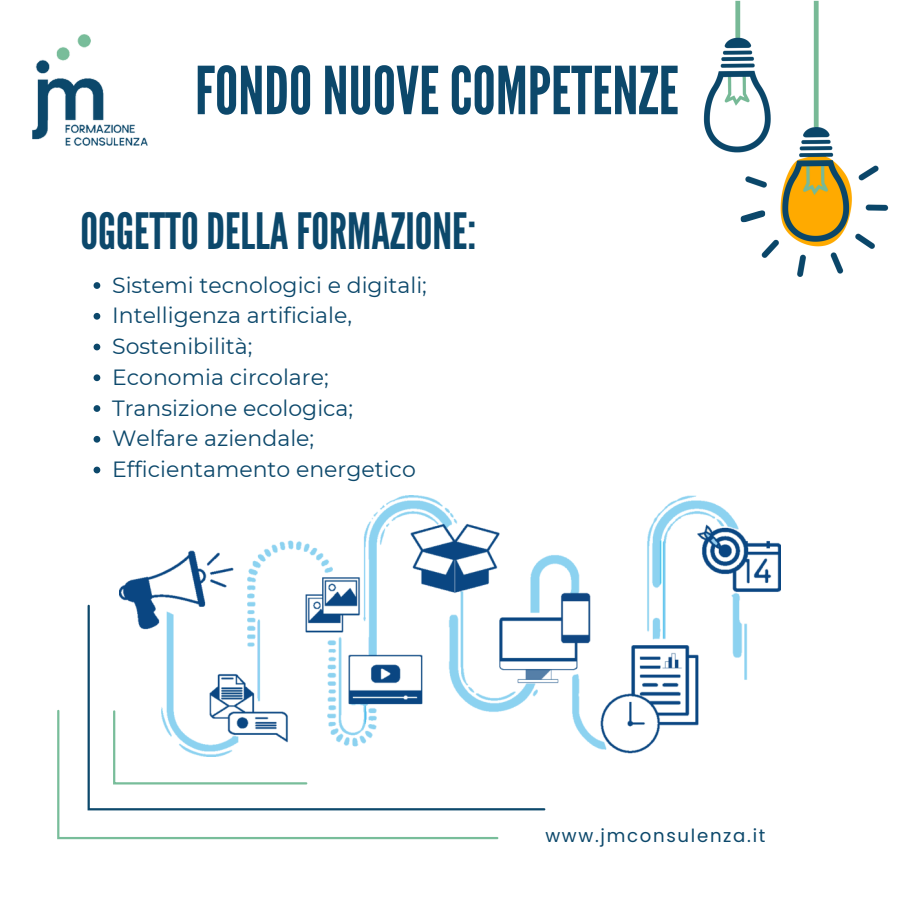
<style>
.page{position:relative;width:900px;height:900px;background:#fff}
.page>*{position:absolute;margin:0;border:0;box-sizing:border-box;transform-origin:0 0}
.t1{font:66px "League Gothic";color:#0c486b}
.t2{font:50px "League Gothic";color:#0c486b}
.t3{font:22px "Montserrat";color:#0c486b}
.t4{font:18.1px "Poppins";letter-spacing:.095em;color:#0c486b}
</style>
<div class="page">
<svg style="left:87px;top:604px;width:459px;height:207px"></svg>
<svg style="left:57px;top:709px;width:443px;height:131px"></svg>
<svg style="left:112px;top:709px;width:197px;height:77px"></svg>
<img style="left:32px;top:34px;width:115px;height:111px">
<img style="left:703px;top:0;width:186px;height:277px">
<svg style="left:740px;top:210px;width:26px;height:13px"></svg>
<img style="left:120px;top:495px;width:661px;height:261px">
<svg style="left:94px;top:282px;width:6px;height:7px"></svg>
<svg style="left:94px;top:313px;width:6px;height:7px"></svg>
<svg style="left:94px;top:344px;width:6px;height:6px"></svg>
<svg style="left:94px;top:374px;width:6px;height:7px"></svg>
<svg style="left:94px;top:405px;width:6px;height:7px"></svg>
<svg style="left:94px;top:436px;width:6px;height:7px"></svg>
<svg style="left:94px;top:467px;width:6px;height:6px"></svg>
<h1 class="t1" style="left:195px;top:52px;width:485px">FONDONUOVECOMPETENZE</h1>
<h2 class="t2" style="left:80px;top:202px;width:397px">OGGETTODELLAFORMAZIONE:</h2>
<p class="t3" style="left:112px;top:271px;width:316px">Sistemi tecnologici e digitali;</p>
<p class="t3" style="left:112px;top:302px;width:241px">Intelligenza artificiale,</p>
<p class="t3" style="left:112px;top:333px;width:142px">Sostenibilità;</p>
<p class="t3" style="left:112px;top:364px;width:218px">Economia circolare;</p>
<p class="t3" style="left:112px;top:394px;width:243px">Transizione ecologica;</p>
<p class="t3" style="left:112px;top:425px;width:204px">Welfare aziendale;</p>
<p class="t3" style="left:112px;top:456px;width:305px">Efficientamento energetico</p>
<p class="t4" style="left:545px;top:823px;width:222px">www.jmconsulenza.it</p>
</div>
